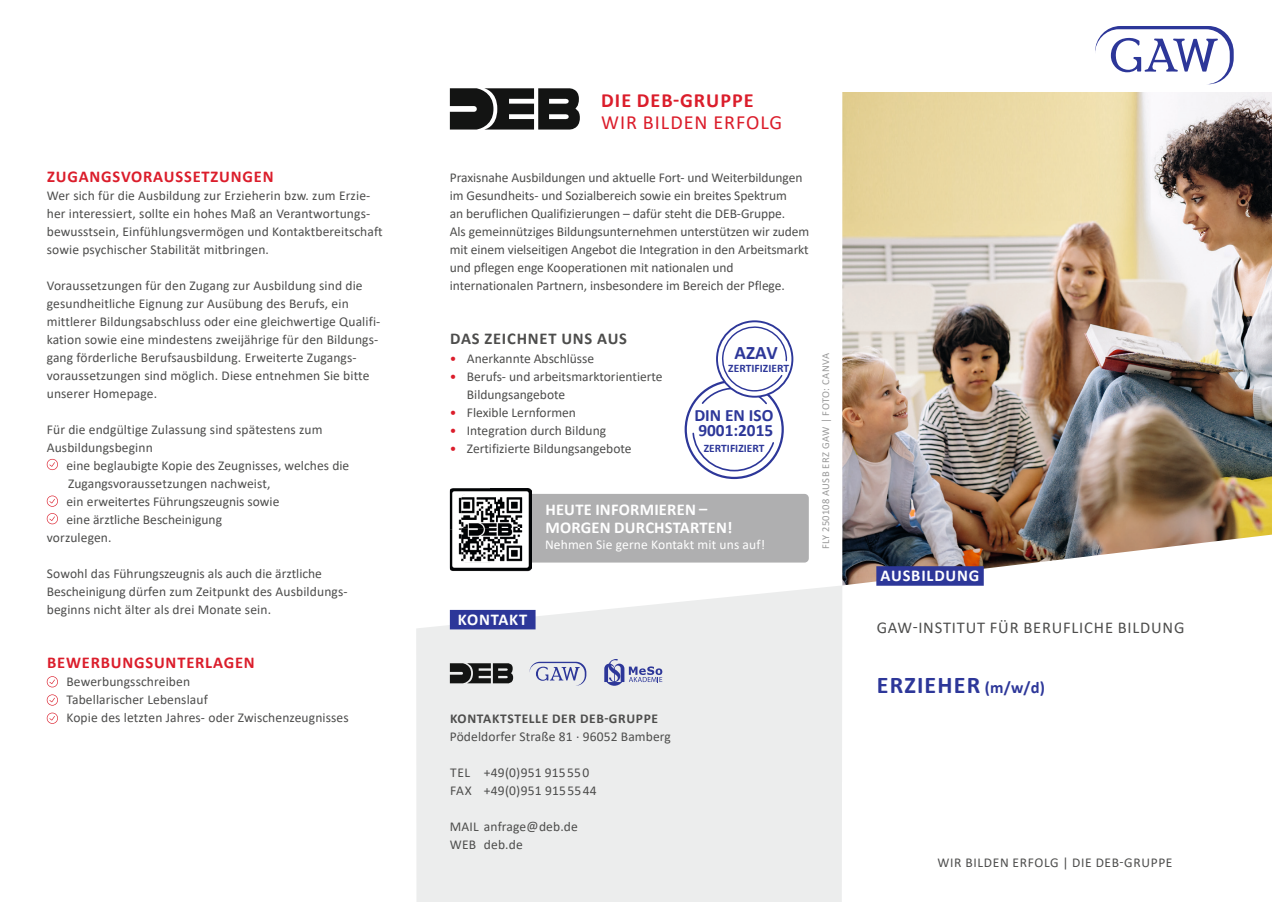
<style>
.page{position:relative;width:1272px;height:902px;background:#fff}
.page>*{position:absolute;margin:0;border:0;box-sizing:border-box;transform-origin:0 0}
.t1{font:700 24px "Calibri";letter-spacing:.05em;color:#2d3799}
.t2{font:20.1px "Calibri";letter-spacing:.05em;color:#db1d2b}
.t3{font:700 20.1px "Calibri";letter-spacing:.05em;color:#db1d2b}
.t4{font:700 19.05px "Calibri";color:#2d3799}
.t5{font:700 17.25px/15.1px "Calibri";color:#2d3799}
.t6{font:700 16.5px "Calibri";letter-spacing:.05em;color:#db1d2b}
.t7{font:700 16.5px/18px "Calibri";letter-spacing:.015em;color:#fff}
.t8{font:16.5px "Calibri";letter-spacing:.05em;color:#4d4d4c}
.t9{font:700 16.5px "Calibri";letter-spacing:.05em;color:#fff}
.t10{font:700 16.5px "Calibri";letter-spacing:.05em;color:#4d4d4c}
.t11{font:13.5px/18px "Calibri";letter-spacing:.005em;color:#4d4d4c}
.t12{font:13.5px "Calibri";letter-spacing:.01em;color:#fff}
.t13{font:13.5px "Calibri";letter-spacing:.05em;color:#4d4d4c}
.t14{font:700 13.5px "Calibri";letter-spacing:.05em;color:#4d4d4c}
.t15{font:700 11.4px "Calibri";color:#2d3799}
.t16{font:10.5px "Calibri";letter-spacing:.035em;color:#999}
.s1{color:#db1d2b}
.s2{font-size:16.5px}
</style>
<div class="page">
<div style="left:416px;top:586px;width:426px;height:315px;background:#eceded"></div>
<div style="left:450px;top:610px;width:85px;height:19px;background:#2d3799"></div>
<svg style="left:450px;top:663px;width:63px;height:20px"></svg>
<svg style="left:529px;top:661px;width:57px;height:24px"></svg>
<svg style="left:604px;top:658px;width:58px;height:27px"></svg>
<div style="left:461px;top:494px;width:347px;height:68px;background:#afafb0;border-radius:4px"></div>
<img style="left:450px;top:488px;width:41px;height:83px">
<img style="left:491px;top:488px;width:41px;height:6px">
<img style="left:491px;top:562px;width:41px;height:9px">
<img style="left:461px;top:494px;width:71px;height:68px">
<div style="left:684px;top:380px;width:99px;height:99px;border:2px solid #2d3799;border-radius:50%"></div>
<svg style="left:700px;top:320px;width:93px;height:86px"></svg>
<svg style="left:691px;top:432px;width:84px;height:40px"></svg>
<svg style="left:450px;top:88px;width:130px;height:42px"></svg>
<img style="left:842px;top:92px;width:429px;height:493px">
<div style="left:876px;top:566px;width:107px;height:19px;background:#2d3799"></div>
<svg style="left:1095px;top:26px;width:138px;height:58px"></svg>
<svg style="left:47px;top:459px;width:11px;height:11px"></svg>
<svg style="left:47px;top:495px;width:11px;height:11px"></svg>
<svg style="left:47px;top:513px;width:11px;height:11px"></svg>
<svg style="left:47px;top:712px;width:11px;height:11px"></svg>
<svg style="left:47px;top:694px;width:11px;height:11px"></svg>
<svg style="left:47px;top:676px;width:11px;height:11px"></svg>
<p class="t6" style="left:47px;top:165px;width:228px">ZUGANGSVORAUSSETZUNGEN</p>
<p class="t11" style="left:47px;top:186px;width:337px">Wer sich für die Ausbildung zur Erzieherin bzw. zum Erzie&shy;her interessiert, sollte ein hohes Maß an Verantwortungs&shy;bewusstsein, Einfühlungsvermögen und Kontaktbereitschaft sowie psychischer Stabilität mitbringen.</p>
<p class="t11" style="left:47px;top:276px;width:335px">Voraussetzungen für den Zugang zur Ausbildung sind die gesundheitliche Eignung zur Ausübung des Berufs, ein mittlerer Bildungsabschluss oder eine gleichwertige Qualifi&shy;kation sowie eine mindestens zweijährige für den Bildungs&shy;gang förderliche Berufsausbildung. Erweiterte Zugangs&shy;voraussetzungen sind möglich. Diese entnehmen Sie bitte unserer Homepage.</p>
<p class="t11" style="left:47px;top:420px;width:277px">Für die endgültige Zulassung sind spätestens zum<br>Ausbildungsbeginn</p>
<p class="t11" style="left:66px;top:456px;width:284px">eine beglaubigte Kopie des Zeugnisses, welches die</p>
<p class="t11" style="left:68px;top:474px;width:204px">Zugangsvoraussetzungen nachweist,</p>
<p class="t11" style="left:66px;top:492px;width:214px">ein erweitertes Führungszeugnis sowie</p>
<p class="t11" style="left:66px;top:510px;width:157px">eine ärztliche Bescheinigung</p>
<p class="t11" style="left:47px;top:528px;width:66px">vorzulegen.</p>
<p class="t11" style="left:47px;top:564px;width:302px">Sowohl das Führungszeugnis als auch die ärztliche<br>Bescheinigung dürfen zum Zeitpunkt des Ausbildungs&shy;beginns nicht älter als drei Monate sein.</p>
<p class="t6" style="left:47px;top:651px;width:209px">BEWERBUNGSUNTERLAGEN</p>
<p class="t11" style="left:66px;top:672px;width:284px">Bewerbungsschreiben<br>Tabellarischer Lebenslauf<br>Kopie des letzten Jahres- oder Zwischenzeugnisses</p>
<h2 class="t3" style="left:601px;top:86px;width:154px">DIE DEB-GRUPPE</h2>
<h2 class="t2" style="left:601px;top:108px;width:182px">WIR BILDEN ERFOLG</h2>
<p class="t11" style="left:450px;top:168px;width:361px">Praxisnahe Ausbildungen und aktuelle Fort- und Weiterbildungen im Gesundheits- und Sozialbereich sowie ein breites Spektrum<br>an beruflichen Qualifizierungen – dafür steht die DEB-Gruppe.<br>Als gemeinnütziges Bildungsunternehmen unterstützen wir zudem mit einem vielseitigen Angebot die Integration in den Arbeitsmarkt und pflegen enge Kooperationen mit nationalen und internationalen Partnern, insbesondere im Bereich der Pflege.</p>
<p class="t10" style="left:450px;top:327px;width:178px">DAS ZEICHNET UNS AUS</p>
<p class="t11" style="left:450px;top:348px;width:146px"><span class="s1">•</span> Anerkannte Abschlüsse</p>
<p class="t11" style="left:467px;top:366px;width:197px;text-indent:-17px"><span class="s1">•</span> Berufs- und arbeitsmarktorientierte<br>Bildungsangebote</p>
<p class="t11" style="left:450px;top:402px;width:128px"><span class="s1">•</span> Flexible Lernformen</p>
<p class="t11" style="left:450px;top:420px;width:158px"><span class="s1">•</span> Integration durch Bildung</p>
<p class="t11" style="left:450px;top:438px;width:183px"><span class="s1">•</span> Zertifizierte Bildungsangebote</p>
<h3 class="t4" style="left:734px;top:339px;width:45px">AZAV</h3>
<p class="t15" style="left:728px;top:360px;width:62px">ZERTIFIZIERT</p>
<p class="t5" style="left:694px;top:407px;width:81px">DIN EN ISO<br>9001:2015</p>
<p class="t15" style="left:703px;top:440px;width:62px">ZERTIFIZIERT</p>
<p class="t7" style="left:545px;top:500px;width:188px">HEUTE INFORMIEREN –<br>MORGEN DURCHSTARTEN!</p>
<p class="t12" style="left:545px;top:535px;width:221px">Nehmen Sie gerne Kontakt mit uns auf!</p>
<p class="t16" style="left:818px;top:549px;width:197px;rotate:-90deg">FLY 250108 AUSB ERZ GAW | FOTO: CANVA</p>
<p class="t9" style="left:458px;top:607px;width:71px">KONTAKT</p>
<p class="t14" style="left:450px;top:708px;width:209px">KONTAKTSTELLE DER DEB-GRUPPE</p>
<p class="t11" style="left:450px;top:726px;width:223px">Pödeldorfer Straße 81 . 96052 Bamberg</p>
<p class="t11" style="left:450px;top:762px;width:148px">TEL +49(0)951 915550<br>FAX +49(0)951 9155544</p>
<p class="t11" style="left:450px;top:816px;width:129px">MAIL anfrage@deb.de<br>WEB deb.de</p>
<p class="t9" style="left:880px;top:564px;width:100px">AUSBILDUNG</p>
<p class="t8" style="left:876px;top:615px;width:309px">GAW-INSTITUT FÜR BERUFLICHE BILDUNG</p>
<h1 class="t1" style="left:876px;top:667px;width:170px">ERZIEHER <span class="s2">(m/w/d)</span></h1>
<p class="t13" style="left:937px;top:852px;width:236px">WIR BILDEN ERFOLG | DIE DEB-GRUPPE</p>
</div>
